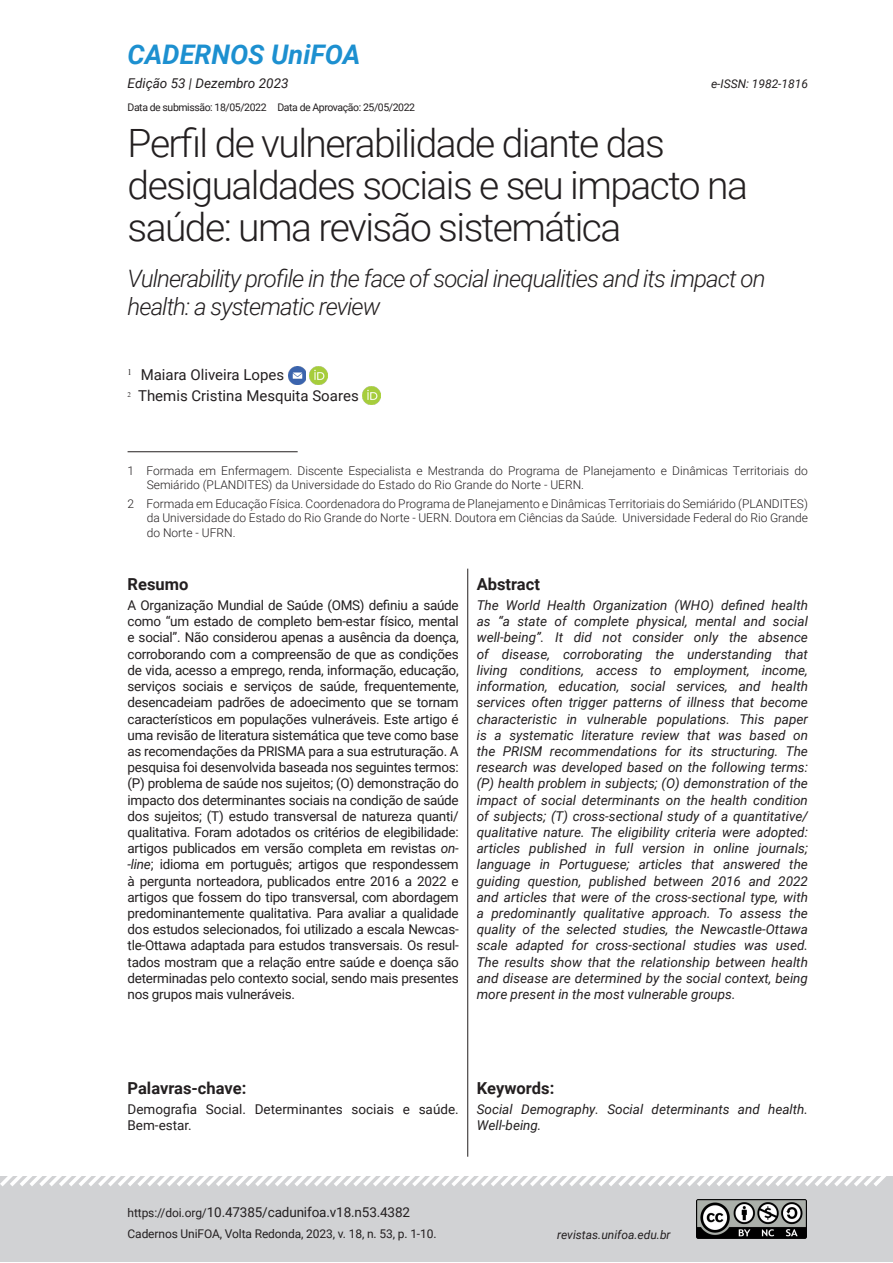
<style>
.page{position:relative;width:893px;height:1263px;background:#fff}
.page>*{position:absolute;margin:0;border:0;box-sizing:border-box;transform-origin:0 0}
.t1{font:300 39px/42px "Roboto";letter-spacing:-.04em;color:#231f20}
.t2{font:italic 700 27px "Roboto";color:#1d90d0}
.t3{font:italic 300 24px/28.8px "Roboto";letter-spacing:-.04em;color:#231f20}
.t4{font:700 16.5px "Roboto";color:#231f20}
.t5{font:15px/21px "Roboto";color:#231f20}
.t6{font:13.5px/16.2px "Roboto";letter-spacing:-.01em;color:#231f20;text-align:justify}
.t7{font:italic 13.5px/16.2px "Roboto";color:#231f20;text-align:justify}
.t8{font:300 12px/14.4px "Roboto";color:#231f20}
.t9{font:12px "Roboto";letter-spacing:-.01em;color:#231f20}
.t10{font:italic 12px "Roboto";color:#231f20}
.t11{font:10.5px "Roboto";letter-spacing:-.04em;color:#231f20}
.s1{font-style:italic}
.s2{font-size:12px}
</style>
<div class="page">
<div style="left:0;top:1176px;width:893px;height:86px;background:#d1d2d4"></div>
<svg style="left:0;top:1176px;width:886px;height:10px"></svg>
<img style="left:696px;top:1199px;width:110px;height:39px">
<img style="left:288px;top:367px;width:18px;height:18px">
<img style="left:310px;top:367px;width:18px;height:18px">
<img style="left:362px;top:387px;width:18px;height:18px">
<hr style="left:128px;top:451px;width:170px;height:1px;background:#231f20">
<hr style="left:467px;top:569px;width:1px;height:588px;background:#231f20">
<h2 class="t2" style="left:128px;top:36px;width:235px">CADERNOS UniFOA</h2>
<p class="t7" style="left:128px;top:74px;width:162px">Edição 53 | Dezembro 2023</p>
<p class="t10" style="left:711px;top:75px;width:98px">e-ISSN: 1982-1816</p>
<p class="t11" style="left:128px;top:100px;width:289px">Data de submissão: 18/05/2022 Data de Aprovação: 25/05/2022</p>
<h1 class="t1" style="left:128px;top:121px;width:622px">Perfil de vulnerabilidade diante das desigualdades sociais e seu impacto na saúde: uma revisão sistemática</h1>
<h3 class="t3" style="left:128px;top:263px;width:639px">Vulnerability profile in the face of social inequalities and its impact on health: a systematic review</h3>
<p class="t5" style="left:128px;top:363px;width:233px"><sup>1</sup> Maiara Oliveira Lopes<br><sup>2</sup> Themis Cristina Mesquita Soares</p>
<p class="t8" style="left:147px;top:463px;width:663px;text-indent:-19px">1 Formada em Enfermagem. Discente Especialista e Mestranda do Programa de Planejamento e Dinâmicas Territoriais do<br>Semiárido (PLANDITES) da Universidade do Estado do Rio Grande do Norte - UERN.</p>
<p class="t8" style="left:147px;top:496px;width:663px;text-align:justify;text-indent:-19px">2 Formada em Educação Física. Coordenadora do Programa de Planejamento e Dinâmicas Territoriais do Semiárido (PLANDITES) da Universidade do Estado do Rio Grande do Norte - UERN. Doutora em Ciências da Saúde. Universidade Federal do Rio Grande do Norte - UFRN.</p>
<p class="t4" style="left:128px;top:572px;width:62px">Resumo</p>
<p class="t6" style="left:128px;top:597px;width:333px">A Organização Mundial de Saúde (OMS) definiu a saúde como “um estado de completo bem-estar físico, mental e social”. Não considerou apenas a ausência da doença, corroborando com a compreensão de que as condições de vida, acesso a emprego, renda, informação, educação, serviços sociais e serviços de saúde, frequentemente, desencadeiam padrões de adoecimento que se tornam característicos em populações vulneráveis. Este artigo é uma revisão de literatura sistemática que teve como base as recomendações da PRISMA para a sua estruturação. A pesquisa foi desenvolvida baseada nos seguintes termos: (P) problema de saúde nos sujeitos; (O) demonstração do impacto dos determinantes sociais na condição de saúde dos sujeitos; (T) estudo transversal de natureza quanti/ qualitativa. Foram adotados os critérios de elegibilidade: artigos publicados em versão completa em revistas <span class="s1">on--line</span>; idioma em português; artigos que respondessem à pergunta norteadora, publicados entre 2016 a 2022 e artigos que fossem do tipo transversal, com abordagem predominantemente qualitativa. Para avaliar a qualidade dos estudos selecionados, foi utilizado a escala Newcas&shy;tle-Ottawa adaptada para estudos transversais. Os resul&shy;tados mostram que a relação entre saúde e doença são determinadas pelo contexto social, sendo mais presentes nos grupos mais vulneráveis.</p>
<p class="t4" style="left:477px;top:572px;width:65px">Abstract</p>
<p class="t7" style="left:477px;top:597px;width:333px">The World Health Organization (WHO) defined health as “a state of complete physical, mental and social well-being”. It did not consider only the absence of disease, corroborating the understanding that living conditions, access to employment, income, information, education, social services, and health services often trigger patterns of illness that become characteristic in vulnerable populations. This paper is a systematic literature review that was based on the PRISM recommendations for its structuring. The research was developed based on the following terms: (P) health problem in subjects; (O) demonstration of the impact of social determinants on the health condition of subjects; (T) cross-sectional study of a quantitative/ qualitative nature. The eligibility criteria were adopted: articles published in full version in online journals; language in Portuguese; articles that answered the guiding question, published between 2016 and 2022 and articles that were of the cross-sectional type, with a predominantly qualitative approach. To assess the quality of the selected studies, the Newcastle-Ottawa scale adapted for cross-sectional studies was used.<br>The results show that the relationship between health and disease are determined by the social context, being more present in the most vulnerable groups.</p>
<p class="t4" style="left:128px;top:1076px;width:120px">Palavras-chave:</p>
<p class="t6" style="left:128px;top:1101px;width:333px">Demografia Social. Determinantes sociais e saúde.<br>Bem-estar.</p>
<p class="t4" style="left:477px;top:1076px;width:79px">Keywords:</p>
<p class="t7" style="left:477px;top:1101px;width:333px">Social Demography. Social determinants and health.<br>Well-being.</p>
<p class="t6" style="left:128px;top:1204px;width:284px"><span class="s2">https://doi.org/</span>10.47385/cadunifoa.v18.n53.4382</p>
<p class="t9" style="left:128px;top:1225px;width:310px">Cadernos UniFOA, Volta Redonda, 2023, v. 18, n. 53, p. 1-10.</p>
<p class="t10" style="left:557px;top:1226px;width:115px">revistas.unifoa.edu.br</p>
</div>
